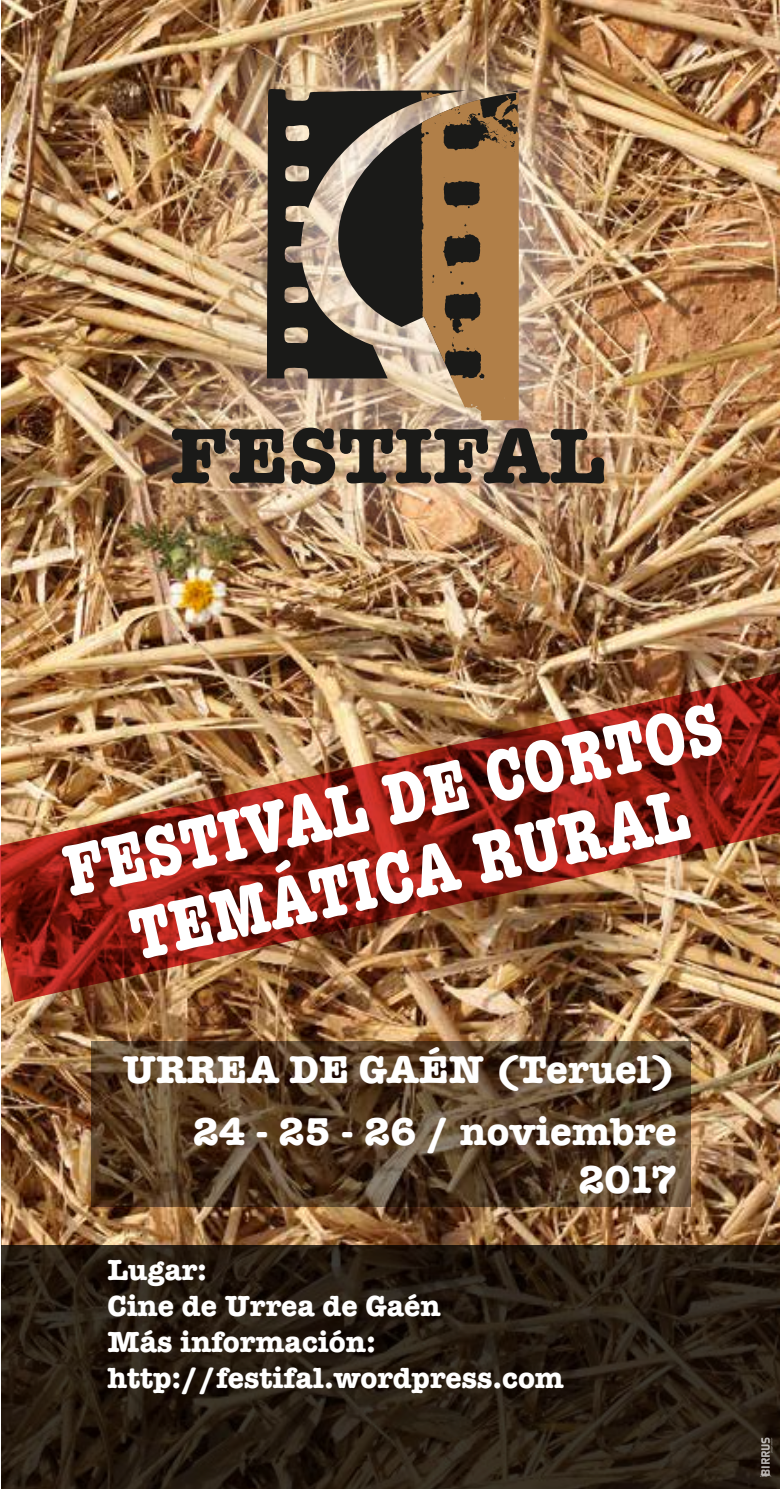
<style>
.page{position:relative;width:780px;height:1489px;background:#fff}
.page>*{position:absolute;margin:0;border:0;box-sizing:border-box;transform-origin:0 0}
.t1{font:700 condensed 75px/76.8px "American Typewriter";color:#fff;text-align:center}
.t2{font:700 40px/62.2px "American Typewriter";color:#fff;text-align:right}
.t3{font:700 30px/36px "American Typewriter";color:#fff}
</style>
<div class="page">
<img style="left:1px;top:0;width:779px;height:1245px">
<img style="left:81px;top:0;width:615px;height:582px">
<svg style="left:267px;top:89px;width:250px;height:289px;background:#565048"></svg>
<svg style="left:421px;top:93px;width:97px;height:327px;background:#9a754b"></svg>
<svg style="left:172px;top:428px;width:112px;height:55px;background:#534739"></svg>
<svg style="left:291px;top:427px;width:313px;height:57px;background:#685a4a"></svg>
<svg style="left:91px;top:1041px;width:600px;height:165px;background:#543d27"></svg>
<svg style="left:1px;top:1245px;width:779px;height:243px;background:#251b11"></svg>
<img style="left:0;top:670px;width:780px;height:332px">
<svg style="left:759px;top:1437px;width:13px;height:40px"></svg>
<h1 class="t1" style="left:56px;top:836px;width:673px;rotate:-13deg">FESTIVAL DE CORTOS<br>TEMÁTICA RURAL</h1>
<h2 class="t2" style="left:122px;top:1036px;width:556px">URREA DE GAÉN (Teruel)<br>24 - 25 - 26 / noviembre</h2>
<h2 class="t2" style="left:578px;top:1146px;width:100px">2017</h2>
<p class="t3" style="left:107px;top:1250px;width:458px">Lugar:<br>Cine de Urrea de Gaén<br>Más información: http://festifal.wordpress.com</p>
</div>
